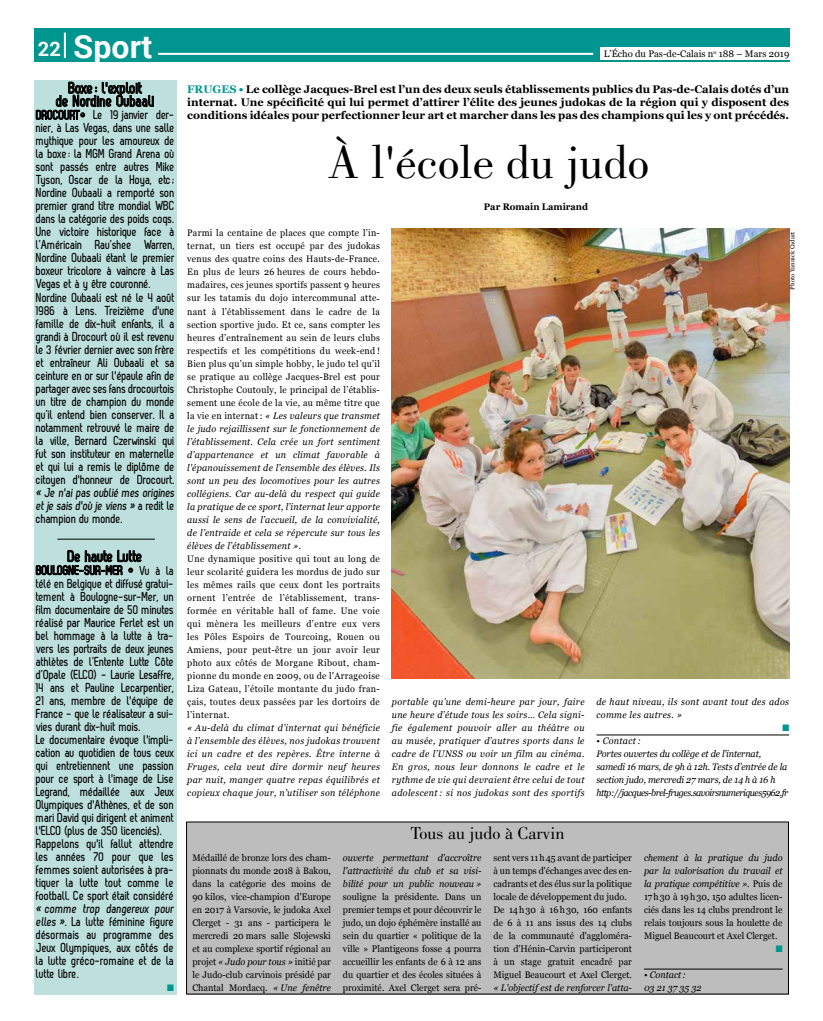
<style>
.page{position:relative;width:823px;height:1021px;background:#fff}
.page>*{position:absolute;margin:0;border:0;box-sizing:border-box;transform-origin:0 0}
.t1{font:48px "Bodoni";color:#000}
.t2{font:700 32px "Roboto";color:#fff}
.t3{font:18px "Bodoni";color:#000}
.t4{font:700 16px/13px "Zag";color:#000;text-align:center;scale:.95 1}
.t5{font:700 13px/13px "Zag";letter-spacing:-.01em;color:#000;scale:.95 1}
.t6{font:700 11px/13px "Georgia";color:#000;text-align:justify}
.t7{font:9.5px/13px "Georgia";color:#000;text-align:justify;scale:.95 1}
.t8{font:italic 9.5px/13px "Georgia";letter-spacing:-.01em;color:#000;scale:.95 1}
.t9{font:9.5px "Georgia";color:#000}
.t10{font:700 9.5px "Georgia";color:#000;scale:.95 1}
.t11{font:9.4px/13px "Georgia";letter-spacing:.035em;color:#000;text-align:justify;scale:.95 1}
.t12{font:italic 9.4px/13px "Georgia";letter-spacing:.04em;color:#000;text-align:justify;scale:.95 1}
.t13{font:9.4px "Zapf Dingbats ITC";color:#009690;scale:.95 1}
.t14{font:6px "Georgia";color:#000}
.s1{font-size:20px}
.s2{color:#009690}
.s3{font-style:italic}
</style>
<div class="page">
<div style="left:34px;top:28px;width:755px;height:34px;background:#009690"></div>
<hr style="left:64px;top:33px;width:2px;height:25px;background:#fff">
<hr style="left:158px;top:53px;width:435px;height:2px;background:#fff">
<div style="left:600px;top:48px;width:203px;height:12px;background:#fff"></div>
<div style="left:34px;top:80px;width:143px;height:914px;background:#bde0dd"></div>
<hr style="left:596px;top:734px;width:192px;height:1px;background:#000">
<img style="left:391px;top:228px;width:397px;height:450px">
<div style="left:186px;top:822px;width:602px;height:172px;background:#bdbdbe"></div>
<hr style="left:643px;top:968px;width:139px;height:1px;background:#000">
<svg style="left:36px;top:82px;width:118px;height:38px"></svg>
<svg style="left:36px;top:550px;width:105px;height:25px"></svg>
<hr style="left:57px;top:538px;width:98px;height:1px;background:#000">
<h2 class="t2" style="left:38px;top:24px;width:116px"><span class="s1">22</span> Sport</h2>
<p class="t4" style="left:56px;top:81px;width:105px">Boxe : l'exploit<br>de Nordine Oubaali</p>
<p class="t5" style="left:36px;top:108px;width:147px">DROCOURT• Le 19 janvier der&shy;nier, à Las Vegas, dans une salle mythique pour les amoureux de la boxe : la MGM Grand Arena où sont passés entre autres Mike<br>Tyson, Oscar de la Hoya, etc ;<br>Nordine Oubaali a remporté son premier grand titre mondial WBC dans la catégorie des poids coqs.<br>Une victoire historique face à l’Américain Rau’shee Warren,<br>Nordine Oubaali étant le premier boxeur tricolore à vaincre à Las<br>Vegas et à y être couronné.<br>Nordine Oubaali est né le 4 août<br>1986 à Lens. Treizième d'une famille de dix-huit enfants, il a grandi à Drocourt où il est revenu le 3 février dernier avec son frère et entraîneur Ali Oubaali et sa ceinture en or sur l'épaule afin de partager avec ses fans drocourtois un titre de champion du monde qu’il entend bien conserver. Il a notamment retrouvé le maire de la ville, Bernard Czerwinski qui fut son instituteur en maternelle et qui lui a remis le diplôme de citoyen d'honneur de Drocourt. « Je n'ai pas oublié mes origines et je sais d'où je viens » a redit le champion du monde.</p>
<p class="t4" style="left:68px;top:549px;width:80px">De haute Lutte</p>
<p class="t5" style="left:36px;top:563px;width:148px">BOULOGNE-SUR-MER • Vu à la télé en Belgique et diffusé gratui&shy;tement à Boulogne-sur-Mer, un film documentaire de 50 minutes réalisé par Maurice Ferlet est un bel hommage à la lutte à tra&shy;vers les portraits de deux jeunes athlètes de l’Entente Lutte Côte d’Opale (ELCO) - Laurie Lesaffre,<br>14 ans et Pauline Lecarpentier,<br>21 ans, membre de l'équipe de<br>France - que le réalisateur a sui&shy;vies durant dix-huit mois.<br>Le documentaire évoque l'impli&shy;cation au quotidien de tous ceux qui entretiennent une passion pour ce sport à l'image de Lise<br>Legrand, médaillée aux Jeux<br>Olympiques d'Athènes, et de son mari David qui dirigent et animent l'ELCO (plus de 350 licenciés).<br>Rappelons qu'il fallut attendre les années 70 pour que les femmes soient autorisées à pra&shy;tiquer la lutte tout comme le football. Ce sport était considéré « comme trop dangereux pour elles ». La lutte féminine figure désormais au programme des<br>Jeux Olympiques, aux côtés de la lutte gréco-romaine et de la lutte libre.</p>
<p class="t13" style="left:167px;top:983px;width:9px">■</p>
<p class="t9" style="left:603px;top:47px;width:187px">L’Écho du Pas-de-Calais n<sup>o</sup> 188 – Mars 2019</p>
<p class="t6" style="left:187px;top:82px;width:603px"><span class="s2">FRUGES •</span> Le collège Jacques-Brel est l’un des deux seuls établissements publics du Pas-de-Calais dotés d’un internat. Une spécificité qui lui permet d’attirer l’élite des jeunes judokas de la région qui y disposent des conditions idéales pour perfectionner leur art et marcher dans les pas des champions qui les y ont précédés.</p>
<h1 class="t1" style="left:327px;top:135px;width:323px">À l'école du judo</h1>
<p class="t11" style="left:187px;top:226px;width:204px">Parmi la centaine de places que compte l’in&shy;ternat, un tiers est occupé par des judokas venus des quatre coins des Hauts-de-France.<br>En plus de leurs 26 heures de cours hebdo&shy;madaires, ces jeunes sportifs passent 9 heures sur les tatamis du dojo intercommunal atte&shy;nant à l’établissement dans le cadre de la section sportive judo. Et ce, sans compter les heures d’entraînement au sein de leurs clubs respectifs et les compétitions du week-end !<br>Bien plus qu’un simple hobby, le judo tel qu’il se pratique au collège Jacques-Brel est pour Christophe Coutouly, le principal de l’établis&shy;sement une école de la vie, au même titre que la vie en internat : <span class="s3">« Les valeurs que transmet le judo rejaillissent sur le fonctionnement de l’établissement. Cela crée un fort sentiment d’appartenance et un climat favorable à l'épanouissement de l’ensemble des élèves. Ils sont un peu des locomotives pour les autres collégiens. Car au-delà du respect qui guide la pratique de ce sport, l’internat leur apporte aussi le sens de l’accueil, de la convivialité, de l’entraide et cela se répercute sur tous les élèves de l’établissement ».</span></p>
<p class="t11" style="left:187px;top:551px;width:204px">Une dynamique positive qui tout au long de leur scolarité guidera les mordus de judo sur les mêmes rails que ceux dont les portraits ornent l’entrée de l’établissement, trans&shy;formée en véritable hall of fame. Une voie qui mènera les meilleurs d’entre eux vers les Pôles Espoirs de Tourcoing, Rouen ou Amiens, pour peut-être un jour avoir leur photo aux côtés de Morgane Ribout, cham&shy;pionne du monde en 2009, ou de l'Arrageoise Liza Gateau, l’étoile montante du judo fran&shy;çais, toutes deux passées par les dortoirs de l’internat.</p>
<p class="t12" style="left:187px;top:720px;width:204px">« Au-delà du climat d’internat qui bénéficie à l’ensemble des élèves, nos judokas trouvent ici un cadre et des repères. Être interne à Fruges, cela veut dire dormir neuf heures par nuit, manger quatre repas équilibrés et copieux chaque jour, n’utiliser son téléphone</p>
<p class="t10" style="left:483px;top:200px;width:111px">Par Romain Lamirand</p>
<p class="t14" style="left:787px;top:289px;width:59px;rotate:-90deg">Photo Yannick Cadart</p>
<p class="t12" style="left:391px;top:694px;width:204px">portable qu’une demi-heure par jour, faire une heure d’étude tous les soirs… Cela signi&shy;fie également pouvoir aller au théâtre ou au musée, pratiquer d’autres sports dans le cadre de l’UNSS ou voir un film au cinéma.<br>En gros, nous leur donnons le cadre et le rythme de vie qui devraient être celui de tout adolescent : si nos judokas sont des sportifs</p>
<p class="t12" style="left:596px;top:694px;width:204px">de haut niveau, ils sont avant tout des ados comme les autres. »</p>
<p class="t13" style="left:781px;top:723px;width:9px">■</p>
<p class="t8" style="left:596px;top:733px;width:203px">• Contact:<br>Portes ouvertes du collège et de l’internat, samedi 16 mars, de 9h à 12h. Tests d’entrée de la section judo, mercredi 27 mars, de 14 h à 16 h http://jacques-brel-fruges.savoirsnumeriques5962.fr</p>
<h3 class="t3" style="left:410px;top:822px;width:155px">Tous au judo à Carvin</h3>
<p class="t7" style="left:192px;top:850px;width:147px">Médaillé de bronze lors des cham&shy;pionnats du monde 2018 à Bakou, dans la catégorie des moins de 90 kilos, vice-champion d'Europe en 2017 à Varsovie, le judoka Axel Clerget - 31 ans - participera le mercredi 20 mars salle Slojewski et au complexe sportif régional au projet <span class="s3">« Judo pour tous »</span> initié par le Judo-club carvinois présidé par Chantal Mordacq. <span class="s3">« Une fenêtre</span></p>
<p class="t8" style="left:343px;top:850px;width:147px;text-align:justify">ouverte permettant d'accroître l'attractivité du club et sa visi&shy;bilité pour un public nouveau »</p>
<p class="t7" style="left:343px;top:889px;width:147px">souligne la présidente. Dans un premier temps et pour découvrir le judo, un dojo éphémère installé au sein du quartier « politique de la ville » Plantigeons fosse 4 pourra accueillir les enfants de 6 à 12 ans du quartier et des écoles situées à proximité. Axel Clerget sera pré-</p>
<p class="t7" style="left:493px;top:850px;width:147px;text-align:left">sent vers 11h45 avant de participer à un temps d'échanges avec des en&shy;cadrants et des élus sur la politique locale de développement du judo.<br>De 14h30 à 16h30, 160 enfants de 6 à 11 ans issus des 14 clubs de la communauté d'aggloméra&shy;tion d'Hénin-Carvin participeront à un stage gratuit encadré par<br>Miguel Beaucourt et Axel Clerget.</p>
<p class="t8" style="left:493px;top:980px;width:147px">« L'objectif est de renforcer l'atta-</p>
<p class="t7" style="left:643px;top:850px;width:147px"><span class="s3">chement à la pratique du judo par la valorisation du travail et la pratique compétitive ».</span> Puis de 17h30 à 19h30, 150 adultes licen&shy;ciés dans les 14 clubs prendront le relais toujours sous la houlette de Miguel Beaucourt et Axel Clerget.</p>
<p class="t13" style="left:775px;top:944px;width:9px">■</p>
<p class="t8" style="left:643px;top:967px;width:62px">• Contact:<br>03 21 37 35 32</p>
</div>
